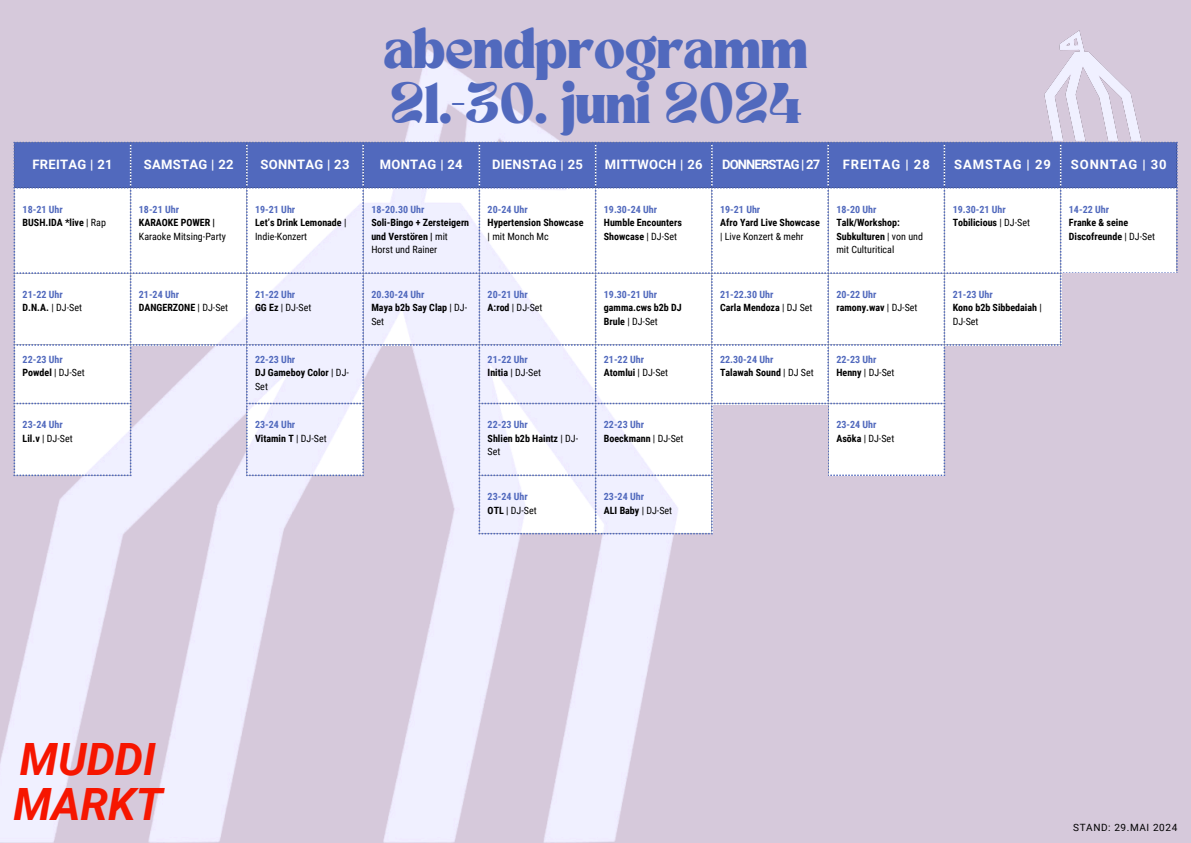
<style>
.page{position:relative;width:1191px;height:843px;background:#fff}
.page>*{position:absolute;margin:0;border:0;box-sizing:border-box;transform-origin:0 0}
.t1{font:italic 700 44.5px/44.7px "Roboto";color:#f61600}
.t2{font:40px/55.5px "TANNIMBUS";color:#5169bd}
.t3{font:700 13px "Roboto";letter-spacing:.025em;color:#fff}
.t4{font:700 13px "Roboto";letter-spacing:.07em;color:#fff}
.t5{font:700 13px "Roboto";letter-spacing:-.065em;color:#fff}
.t6{font:700 10px/13.5px "Roboto Condensed";color:#000}
.t7{font:700 10px "Roboto Condensed";color:#5169bd}
.t8{font:10px/13.5px "Roboto Condensed";color:#000}
.t9{font:10px "Roboto";letter-spacing:.06em;color:#000}
.s1{font-weight:400}
.s2{font-weight:700}
</style>
<div class="page">
<div style="left:944px;top:346px;width:246px;height:377px;background:#d6c9db"></div>
<div style="left:1177px;top:0;width:13px;height:842px;background:#d6c9db"></div>
<div style="left:0;top:534px;width:1190px;height:308px;background:#d6c9db"></div>
<img style="left:0;top:0;width:990px;height:842px">
<svg style="left:827px;top:404px;width:163px;height:69px"></svg>
<svg style="left:14px;top:142px;width:119px;height:392px"></svg>
<svg style="left:133px;top:404px;width:579px;height:130px;fill:#f0f0ff"></svg>
<svg style="left:130px;top:142px;width:700px;height:262px"></svg>
<svg style="left:830px;top:142px;width:347px;height:262px"></svg>
<svg style="left:827px;top:474px;width:118px;height:2px"></svg>
<img style="left:990px;top:0;width:188px;height:189px">
<div style="left:1061px;top:273px;width:121px;height:378px;background:#d6c9db"></div>
<div style="left:712px;top:404px;width:115px;height:378px;background:#d6c9db"></div>
<div style="left:824px;top:476px;width:166px;height:366px;background:#d6c9db"></div>
<div style="left:888px;top:0;width:145px;height:43px;background:#d6c9db"></div>
<p class="t2" style="left:383px;top:25px;width:426px">abendprogramm<br>21.-30. juni 2024</p>
<h2 class="t3" style="left:32px;top:157px;width:82px">FREITAG | 21</h2>
<h1 class="t3" style="left:144px;top:157px;width:91px">SAMSTAG | 22</h1>
<p class="t3" style="left:260px;top:157px;width:91px">SONNTAG | 23</p>
<p class="t3" style="left:380px;top:157px;width:84px">MONTAG | 24</p>
<p class="t3" style="left:492px;top:157px;width:92px">DIENSTAG | 25</p>
<p class="t3" style="left:605px;top:157px;width:99px">MITTWOCH | 26</p>
<p class="t5" style="left:722px;top:157px;width:100px">DONNERSTAG | 27</p>
<p class="t4" style="left:842px;top:157px;width:88px">FREITAG | 28</p>
<p class="t4" style="left:954px;top:157px;width:98px">SAMSTAG | 29</p>
<p class="t4" style="left:1070px;top:157px;width:97px">SONNTAG | 30</p>
<p class="t7" style="left:23px;top:203px;width:42px">18-21 Uhr</p>
<p class="t6" style="left:23px;top:216px;width:85px">BUSH.IDA *live <span class="s1">| Rap</span></p>
<p class="t7" style="left:139px;top:203px;width:42px">18-21 Uhr</p>
<p class="t8" style="left:139px;top:216px;width:88px"><span class="s2">KARAOKE POWER |<br></span>Karaoke Mitsing-Party</p>
<p class="t7" style="left:255px;top:203px;width:42px">19-21 Uhr</p>
<p class="t6" style="left:255px;top:216px;width:93px">Let’s Drink Lemonade <span class="s1">|<br>Indie-Konzert</span></p>
<p class="t7" style="left:371px;top:203px;width:55px">18-20.30 Uhr</p>
<p class="t6" style="left:371px;top:216px;width:99px">Soli-Bingo + Zersteigern und Verstören | <span class="s1">mit<br>Horst und Rainer</span></p>
<p class="t7" style="left:487px;top:203px;width:42px">20-24 Uhr</p>
<p class="t6" style="left:487px;top:216px;width:97px">Hypertension Showcase <span class="s1">| mit Monch Mc</span></p>
<p class="t7" style="left:604px;top:203px;width:55px">19.30-24 Uhr</p>
<p class="t6" style="left:604px;top:216px;width:79px">Humble Encounters<br>Showcase <span class="s1">| DJ-Set</span></p>
<p class="t7" style="left:720px;top:203px;width:42px">19-21 Uhr</p>
<p class="t6" style="left:720px;top:216px;width:101px">Afro Yard Live Showcase <span class="s1">| Live Konzert &amp; mehr</span></p>
<p class="t7" style="left:836px;top:203px;width:42px">18-20 Uhr</p>
<p class="t6" style="left:836px;top:216px;width:88px">Talk/Workshop:<br>Subkulturen <span class="s1">| von und mit Culturitical</span></p>
<p class="t7" style="left:952px;top:203px;width:55px">19.30-21 Uhr</p>
<p class="t6" style="left:952px;top:216px;width:79px">Tobilicious <span class="s1">| DJ-Set</span></p>
<p class="t7" style="left:1068px;top:203px;width:42px">14-22 Uhr</p>
<p class="t6" style="left:1068px;top:216px;width:88px">Franke &amp; seine<br>Discofreunde <span class="s1">| DJ-Set</span></p>
<p class="t7" style="left:23px;top:288px;width:42px">21-22 Uhr</p>
<p class="t8" style="left:23px;top:301px;width:61px"><span class="s2">D.N.A.</span> | DJ-Set</p>
<p class="t7" style="left:139px;top:288px;width:42px">21-24 Uhr</p>
<p class="t6" style="left:139px;top:301px;width:91px">DANGERZONE <span class="s1">| DJ-Set</span></p>
<p class="t7" style="left:255px;top:288px;width:42px">21-22 Uhr</p>
<p class="t8" style="left:255px;top:301px;width:58px"><span class="s2">GG Ez</span> | DJ-Set</p>
<p class="t7" style="left:371px;top:288px;width:55px">20.30-24 Uhr</p>
<p class="t6" style="left:371px;top:301px;width:97px">Maya b2b Say Clap <span class="s1">| DJ-<br>Set</span></p>
<p class="t7" style="left:487px;top:288px;width:42px">20-21 Uhr</p>
<p class="t8" style="left:487px;top:301px;width:56px"><span class="s2">A:rod</span> | DJ-Set</p>
<p class="t7" style="left:604px;top:288px;width:55px">19.30-21 Uhr</p>
<p class="t6" style="left:604px;top:301px;width:79px">gamma.cws b2b DJ<br>Brule <span class="s1">| DJ-Set</span></p>
<p class="t7" style="left:720px;top:288px;width:55px">21-22.30 Uhr</p>
<p class="t6" style="left:720px;top:301px;width:94px">Carla Mendoza <span class="s1">| DJ Set</span></p>
<p class="t7" style="left:836px;top:288px;width:42px">20-22 Uhr</p>
<p class="t6" style="left:836px;top:301px;width:83px">ramony.wav <span class="s1">| DJ-Set</span></p>
<p class="t7" style="left:952px;top:288px;width:42px">21-23 Uhr</p>
<p class="t6" style="left:952px;top:301px;width:91px">Kono b2b Sibbedaiah <span class="s1">|<br>DJ-Set</span></p>
<p class="t7" style="left:23px;top:353px;width:42px">22-23 Uhr</p>
<p class="t8" style="left:23px;top:366px;width:64px"><span class="s2">Powdel</span> | DJ-Set</p>
<p class="t7" style="left:255px;top:353px;width:42px">22-23 Uhr</p>
<p class="t6" style="left:255px;top:366px;width:95px">DJ Gameboy Color <span class="s1">| DJ-<br>Set</span></p>
<p class="t7" style="left:487px;top:353px;width:42px">21-22 Uhr</p>
<p class="t8" style="left:487px;top:366px;width:55px"><span class="s2">Initia</span> | DJ-Set</p>
<p class="t7" style="left:604px;top:353px;width:42px">21-22 Uhr</p>
<p class="t6" style="left:604px;top:366px;width:66px">Atomlui <span class="s1">| DJ-Set</span></p>
<p class="t7" style="left:720px;top:353px;width:55px">22.30-24 Uhr</p>
<p class="t6" style="left:720px;top:366px;width:95px">Talawah Sound <span class="s1">| DJ Set</span></p>
<p class="t7" style="left:836px;top:353px;width:42px">22-23 Uhr</p>
<p class="t8" style="left:836px;top:366px;width:60px"><span class="s2">Henny</span> | DJ-Set</p>
<p class="t7" style="left:23px;top:419px;width:42px">23-24 Uhr</p>
<p class="t8" style="left:23px;top:431px;width:52px"><span class="s2">Lil.v</span> | DJ-Set</p>
<p class="t7" style="left:255px;top:419px;width:42px">23-24 Uhr</p>
<p class="t6" style="left:255px;top:431px;width:73px">Vitamin T <span class="s1">| DJ-Set</span></p>
<p class="t7" style="left:487px;top:419px;width:42px">22-23 Uhr</p>
<p class="t6" style="left:487px;top:431px;width:92px">Shlien b2b Haintz <span class="s1">| DJ-<br>Set</span></p>
<p class="t7" style="left:604px;top:419px;width:42px">22-23 Uhr</p>
<p class="t6" style="left:604px;top:431px;width:81px">Boeckmann <span class="s1">| DJ-Set</span></p>
<p class="t7" style="left:836px;top:419px;width:42px">23-24 Uhr</p>
<p class="t8" style="left:836px;top:431px;width:59px"><span class="s2">Asōka</span> | DJ-Set</p>
<p class="t7" style="left:487px;top:490px;width:42px">23-24 Uhr</p>
<p class="t8" style="left:487px;top:503px;width:51px"><span class="s2">OTL</span> | DJ-Set</p>
<p class="t7" style="left:604px;top:490px;width:42px">23-24 Uhr</p>
<p class="t6" style="left:604px;top:503px;width:70px">ALI Baby <span class="s1">| DJ-Set</span></p>
<p class="t1" style="left:14px;top:737px;width:150px">MUDDI<br>MARKT</p>
<p class="t9" style="left:1072px;top:821px;width:106px">STAND: 29.MAI 2024</p>
</div>
